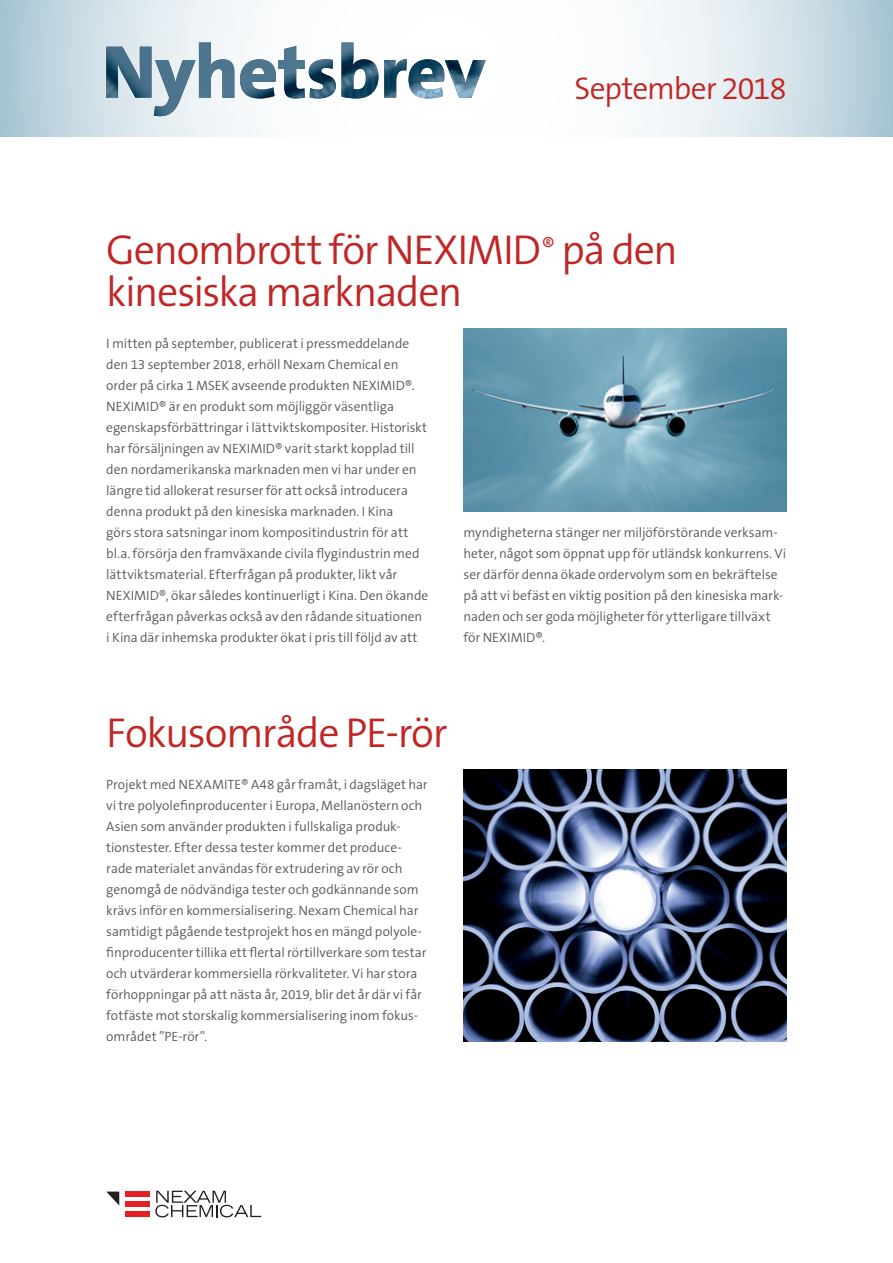
<style>
.page{position:relative;width:893px;height:1263px;background:#fff}
.page>*{position:absolute;margin:0;border:0;box-sizing:border-box;transform-origin:0 0}
.t1{font:300 42px/42px "The Sans B W4";letter-spacing:-.03em;color:#c02625}
.t2{font:300 31.5px "The Sans B W4";letter-spacing:-.035em;color:#c02625}
.t3{font:300 13.5px/21px "The Sans B W4";letter-spacing:-.005em;color:#57585a}
</style>
<div class="page">
<svg style="left:0;top:0;width:893px;height:136px"></svg>
<img style="left:106px;top:43px;width:380px;height:73px">
<div style="left:125px;top:1191px;width:24px;height:5px;background:#e41f25"></div>
<div style="left:125px;top:1201px;width:24px;height:6px;background:#e41f25"></div>
<div style="left:125px;top:1211px;width:24px;height:6px;background:#e41f25"></div>
<svg style="left:106px;top:1191px;width:13px;height:14px"></svg>
<svg style="left:155px;top:1191px;width:106px;height:26px"></svg>
<img style="left:463px;top:329px;width:324px;height:183px">
<img style="left:463px;top:769px;width:324px;height:272px">
<h2 class="t2" style="left:574px;top:68px;width:214px">September 2018</h2>
<h1 class="t1" style="left:106px;top:229px;width:573px">Genombrott för NEXIMID<sup>®</sup> på den kinesiska marknaden</h1>
<p class="t3" style="left:106px;top:333px;width:324px">I mitten på september, publicerat i pressmeddelande den 13 september 2018, erhöll Nexam Chemical en order på cirka 1 MSEK avseende produkten NEXIMID®.<br>NEXIMID® är en produkt som möjliggör väsentliga egenskapsförbättringar i lättviktskompositer. Historiskt har försäljningen av NEXIMID® varit starkt kopplad till den nordamerikanska marknaden men vi har under en längre tid allokerat resurser för att också introducera denna produkt på den kinesiska marknaden. I Kina<br>görs stora satsningar inom kompositindustrin för att bl.a. försörja den framväxande civila flygindustrin med lättviktsmaterial. Efterfrågan på produkter, likt vår NEXIMID®, ökar således kontinuerligt i Kina. Den ökande efterfrågan påverkas också av den rådande situationen i Kina där inhemska produkter ökat i pris till följd av att</p>
<p class="t3" style="left:463px;top:522px;width:324px">myndigheterna stänger ner miljöförstörande verksam&shy;heter, något som öppnat upp för utländsk konkurrens. Vi ser därför denna ökade ordervolym som en bekräftelse på att vi befäst en viktig position på den kinesiska mark&shy;naden och ser goda möjligheter för ytterligare tillväxt för NEXIMID®.</p>
<h1 class="t1" style="left:106px;top:712px;width:343px">Fokusområde PE-rör</h1>
<p class="t3" style="left:106px;top:774px;width:323px">Projekt med NEXAMITE® A48 går framåt, i dagsläget har vi tre polyolefinproducenter i Europa, Mellanöstern och Asien som använder produkten i fullskaliga produk&shy;tionstester. Efter dessa tester kommer det produce&shy;rade materialet användas för extrudering av rör och genomgå de nödvändiga tester och godkännande som krävs inför en kommersialisering. Nexam Chemical har samtidigt pågående testprojekt hos en mängd polyole&shy;finproducenter tillika ett flertal rörtillverkare som testar och utvärderar kommersiella rörkvaliteter. Vi har stora förhoppningar på att nästa år, 2019, blir det år där vi får fotfäste mot storskalig kommersialisering inom fokus&shy;området ”PE-rör”.</p>
</div>
